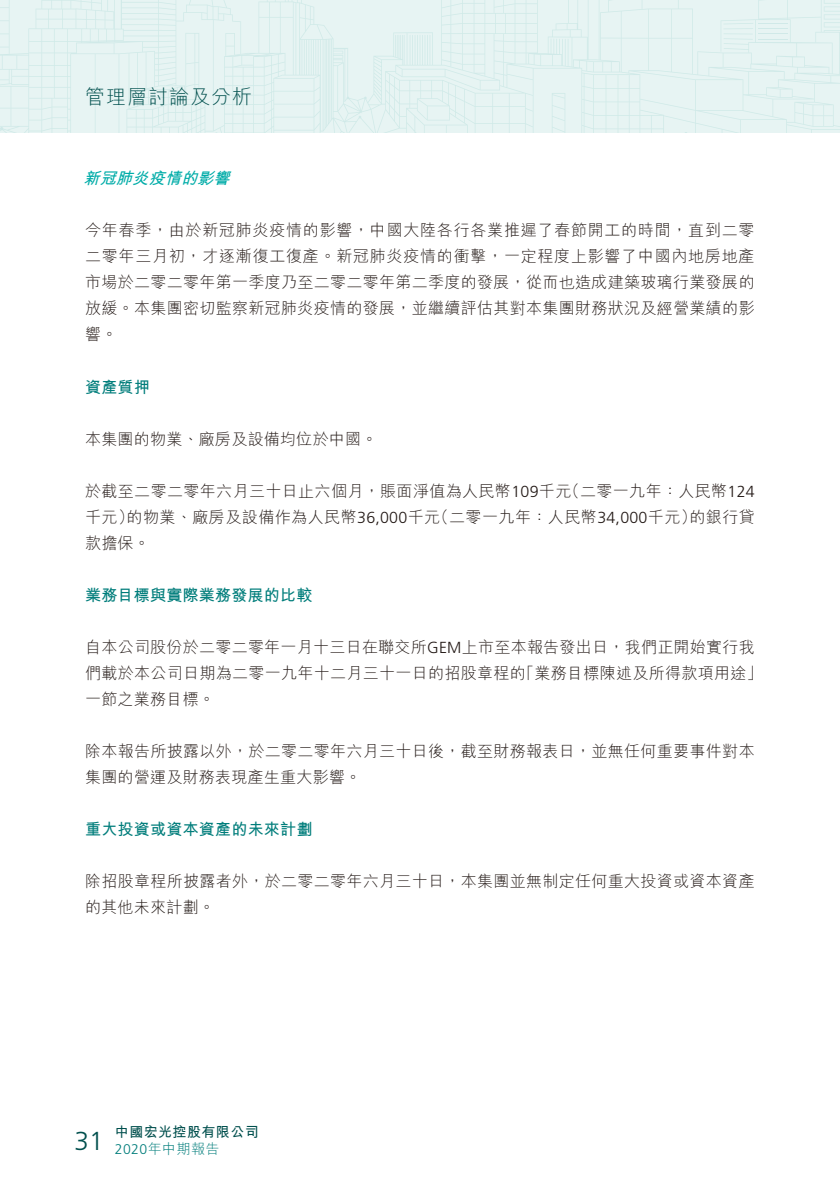
<style>
.page{position:relative;width:840px;height:1191px;background:#fff}
.page>*{position:absolute;margin:0;border:0;box-sizing:border-box;transform-origin:0 0}
.t1{font:300 26px "Frutiger LT Std";color:#004f4d}
.t2{font:300 20px "M Hei HK";letter-spacing:.05em;color:#004f4d}
.t3{font:300 16px/26px "M Hei HK";letter-spacing:.02em;color:#231916}
.t4{font:700 16px "M Hei HK";letter-spacing:.015em;color:#007d7b}
.t5{font:italic 700 16px "M Hei HK";color:#00aca8}
.t6{font:700 14px "M Hei HK";letter-spacing:.03em;color:#004f4d}
.t7{font:300 14px "M Hei HK";letter-spacing:.03em;color:#007d7b}
.s1{font-family:"Frutiger LT Std"}
</style>
<div class="page">
<svg style="left:0;top:0;width:839px;height:133px;background:#e4f2f1"></svg>
<p class="t2" style="left:85px;top:86px;width:168px">管理層討論及分析</p>
<p class="t5" style="left:83px;top:167px;width:153px">新冠肺炎疫情的影響</p>
<p class="t3" style="left:85px;top:217px;width:670px;text-align:justify">今年春季，由於新冠肺炎疫情的影響，中國大陸各行各業推遲了春節開工的時間，直到二零二零年三月初，才逐漸復工復產。新冠肺炎疫情的衝擊，一定程度上影響了中國內地房地產市場於二零二零年第一季度乃至二零二零年第二季度的發展，從而也造成建築玻璃行業發展的放緩。本集團密切監察新冠肺炎疫情的發展，並繼續評估其對本集團財務狀況及經營業績的影響。</p>
<p class="t4" style="left:85px;top:375px;width:66px">資產質押</p>
<p class="t3" style="left:85px;top:425px;width:294px">本集團的物業、廠房及設備均位於中國。</p>
<p class="t3" style="left:563px;top:477px;width:192px">（二零一九年：人民幣<span class="s1">124</span></p>
<p class="t3" style="left:85px;top:477px;width:487px">於截至二零二零年六月三十日止六個月，賬面淨值為人民幣<span class="s1">109</span>千元</p>
<p class="t3" style="left:689px;top:503px;width:67px">的銀行貸</p>
<p class="t3" style="left:85px;top:503px;width:66px">千元）款擔保。</p>
<p class="t4" style="left:85px;top:583px;width:229px">業務目標與實際業務發展的比較</p>
<p class="t3" style="left:518px;top:633px;width:246px;text-indent:-433px">自本公司股份於二零二零年一月十三日在聯交所<span class="s1">GEM</span>上市至本報告發出日，我們正開始實行我「業務目標陳述及所得款項用途「</p>
<p class="t3" style="left:432px;top:503px;width:265px">（二零一九年：人民幣<span class="s1">34,000</span>千元）</p>
<p class="t3" style="left:127px;top:503px;width:315px">的物業、廠房及設備作為人民幣<span class="s1">36,000</span>千元</p>
<p class="t3" style="left:85px;top:659px;width:442px">們載於本公司日期為二零一九年十二月三十一日的招股章程的一節之業務目標。</p>
<p class="t3" style="left:85px;top:737px;width:670px">除本報告所披露以外，於二零二零年六月三十日後，截至財務報表日，並無任何重要事件對本集團的營運及財務表現產生重大影響。</p>
<p class="t4" style="left:85px;top:817px;width:229px">重大投資或資本資產的未來計劃</p>
<p class="t3" style="left:85px;top:867px;width:670px">除招股章程所披露者外，於二零二零年六月三十日，本集團並無制定任何重大投資或資本資產的其他未來計劃。</p>
<p class="t6" style="left:115px;top:1121px;width:145px">中國宏光控股有限公司</p>
<h1 class="t1" style="left:74px;top:1126px;width:30px">31</h1>
<p class="t7" style="left:115px;top:1141px;width:106px"><span class="s1">2020</span>年中期報告</p>
</div>
